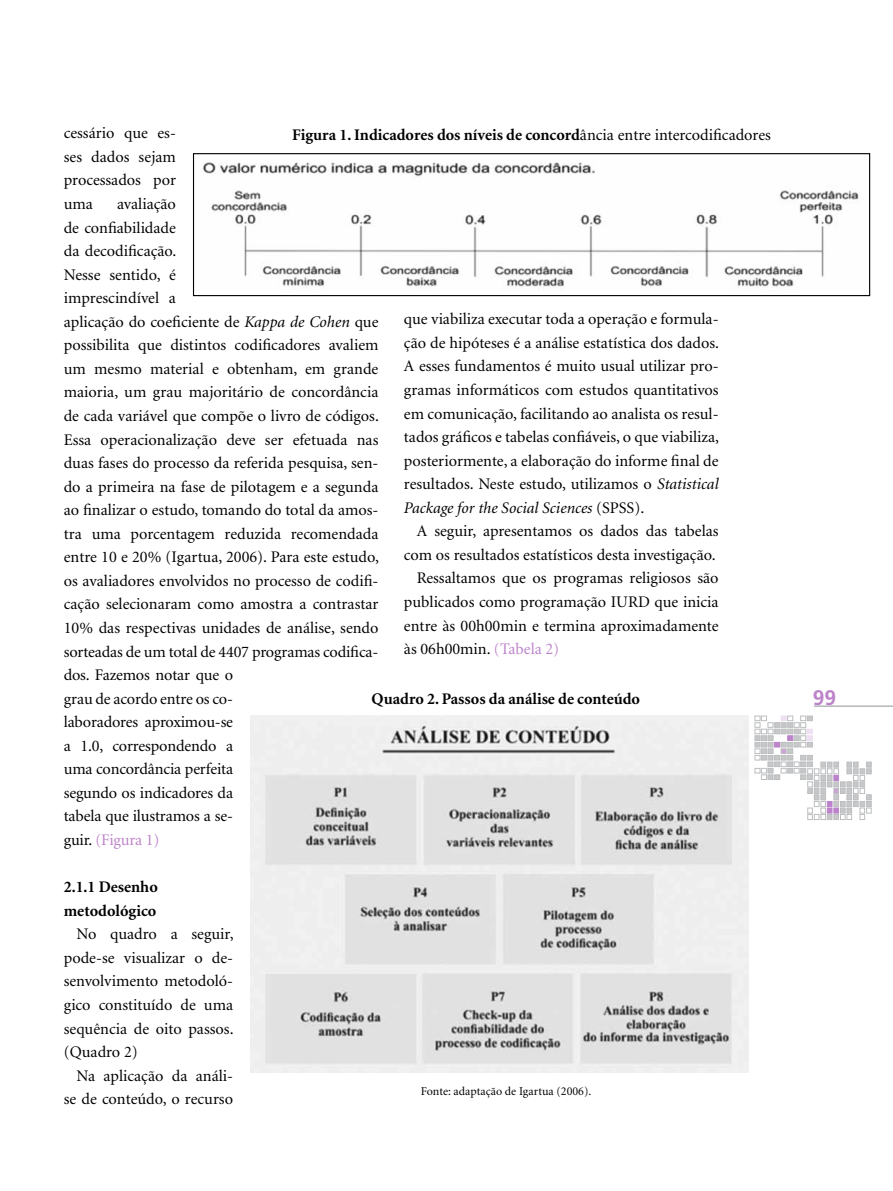
<style>
.page{position:relative;width:893px;height:1191px;background:#fff}
.page>*{position:absolute;margin:0;border:0;box-sizing:border-box;transform-origin:0 0}
.t1{font:700 21px "Frutiger";color:#bd83ca}
.t2{font:16.2px/23.5px "Minion";color:#000;text-align:justify}
.t3{font:700 16.2px/23.5px "Minion";color:#000}
.t4{font:12px "Minion";color:#000}
.s1{font-weight:400}
.s2{font-style:italic}
.s3{color:#bd83ca}
</style>
<div class="page">
<svg style="left:755px;top:716px;width:116px;height:103px"></svg>
<hr style="left:814px;top:706px;width:79px;height:1px;background:#b1b4b6">
<img style="left:202px;top:162px;width:657px;height:126px">
<div style="left:193px;top:153px;width:677px;height:143px;border:1px solid #000"></div>
<img style="left:250px;top:716px;width:498px;height:356px">
<p class="t2" style="left:64px;top:122px;width:114px">cessário que es&shy;ses dados sejam processados por uma</p>
<p class="t3" style="left:292px;top:123px;width:480px">Figura 1. Indicadores dos níveis de concord<span class="s1">ância entre intercodificadores</span></p>
<p class="t2" style="left:64px;top:193px;width:317px;text-align:left;text-indent:53px">avaliação<br>de confiabilidade<br>da decodificação.<br>Nesse sentido, é<br>imprescindível a<br>aplicação do coeficiente de <span class="s2">Kappa de Cohen</span> que possibilita que distintos codificadores avaliem um mesmo material e obtenham, em grande maioria, um grau majoritário de concordância de cada variável que compõe o livro de códigos.<br>Essa operacionalização deve ser efetuada nas duas fases do processo da referida pesquisa, sen&shy;do a primeira na fase de pilotagem e a segunda ao finalizar o estudo, tomando do total da amos&shy;tra uma porcentagem reduzida recomendada entre 10 e 20% (Igartua, 2006). Para este estudo, os avaliadores envolvidos no processo de codifi&shy;cação selecionaram como amostra a contrastar 10% das respectivas unidades de análise, sendo sorteadas de um total de 4407 programas codifica&shy;dos. Fazemos notar que o<br>grau de acordo entre os co-<br>laboradores aproximou-se<br>a 1.0, correspondendo a<br>uma concordância perfeita<br>segundo os indicadores da<br>tabela que ilustramos a se-<br>guir. <span class="s3">(Figura 1)</span></p>
<p class="t3" style="left:64px;top:875px;width:96px">2.1.1 Desenho metodológico</p>
<p class="t2" style="left:64px;top:923px;width:171px;text-indent:13px">No quadro a seguir, pode-se visualizar o de&shy;senvolvimento metodoló&shy;gico constituído de uma sequência de oito passos. (Quadro 2)</p>
<p class="t2" style="left:64px;top:1064px;width:171px;text-align:right">Na aplicação da análi&shy;se de conteúdo, o recurso</p>
<p class="t2" style="left:404px;top:308px;width:317px">que viabiliza executar toda a operação e formula&shy;ção de hipóteses é a análise estatística dos dados.<br>A esses fundamentos é muito usual utilizar pro&shy;gramas informáticos com estudos quantitativos em comunicação, facilitando ao analista os resul&shy;tados gráficos e tabelas confiáveis, o que viabiliza, posteriormente, a elaboração do informe final de resultados. Neste estudo, utilizamos o <span class="s2">Statistical Package for the Social Sciences</span> (SPSS).</p>
<p class="t2" style="left:417px;top:520px;width:303px">A seguir, apresentamos os dados das tabelas</p>
<p class="t2" style="left:404px;top:543px;width:313px">com os resultados estatísticos desta investigação.</p>
<p class="t2" style="left:417px;top:567px;width:303px">Ressaltamos que os programas religiosos são</p>
<p class="t2" style="left:404px;top:590px;width:316px">publicados como programação IURD que inicia</p>
<p class="t2" style="left:404px;top:614px;width:316px">entre às 00h00min e termina aproximadamente</p>
<p class="t2" style="left:404px;top:638px;width:157px">às 06h00min. <span class="s3">(Tabela 2)</span></p>
<p class="t3" style="left:372px;top:687px;width:270px">Quadro 2. Passos da análise de conteúdo</p>
<p class="t4" style="left:421px;top:1085px;width:172px">Fonte: adaptação de Igartua (2006).</p>
<p class="t1" style="left:813px;top:685px;width:25px">99</p>
</div>
